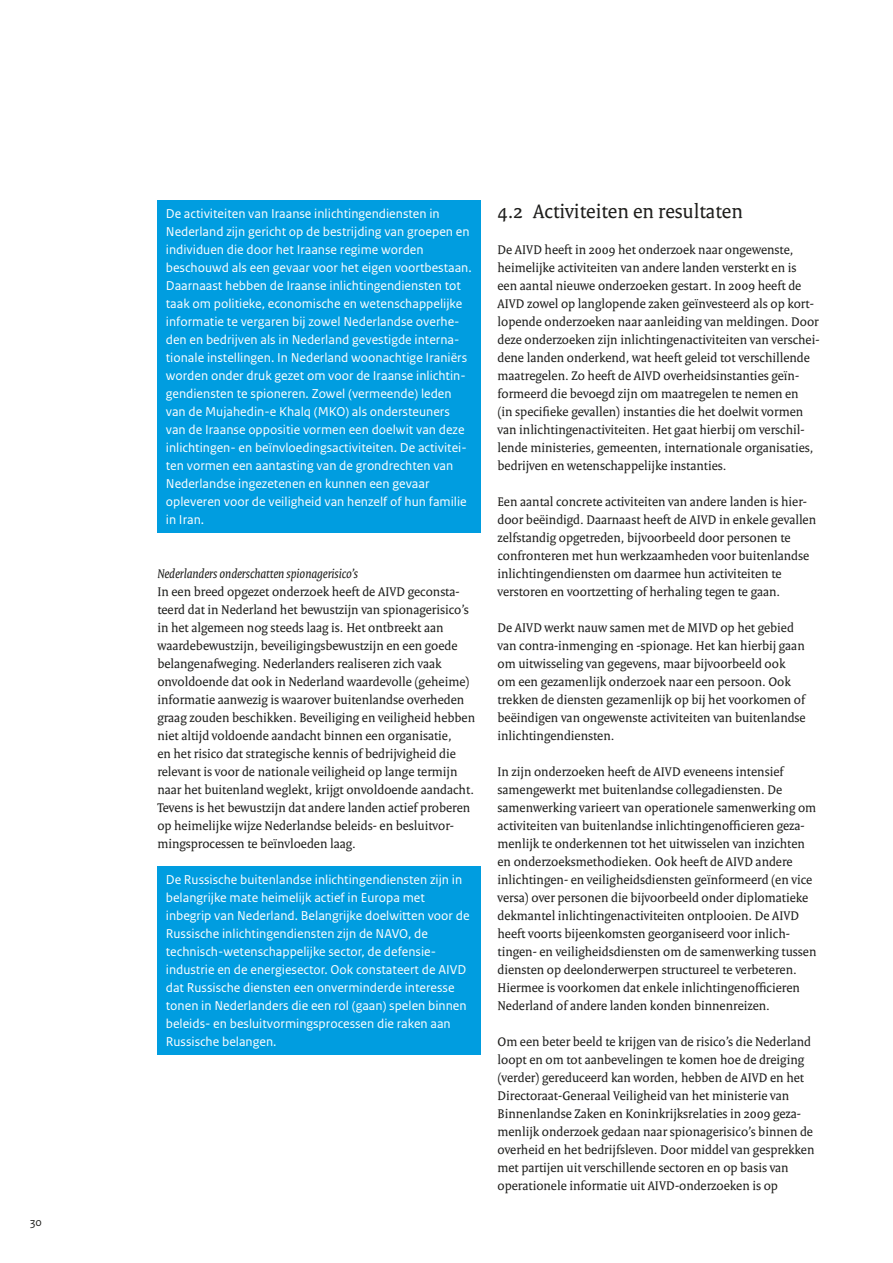
<style>
.page{position:relative;width:893px;height:1263px;background:#fff}
.page>*{position:absolute;margin:0;border:0;box-sizing:border-box;transform-origin:0 0}
.t1{font:21px "Rijksoverheid Serif";color:#1e1e1c}
.t2{font:13.5px/18px "Rijksoverheid Serif";color:#1e1e1c}
.t3{font:13.5px/18px "Rijksoverheid Sans Text";color:#fff}
.t4{font:italic 13.5px "Rijksoverheid Serif";color:#1e1e1c}
.t5{font:12px "Rijksoverheid Sans Text";color:#1e1e1c}
</style>
<div class="page">
<div style="left:157px;top:200px;width:323px;height:332px;background:#009de0"></div>
<div style="left:157px;top:866px;width:323px;height:188px;background:#009de0"></div>
<p class="t5" style="left:30px;top:1215px;width:13px">30</p>
<p class="t3" style="left:166px;top:205px;width:307px">De activiteiten van Iraanse inlichtingendiensten in Nederland zijn gericht op de bestrijding van groepen en individuen die door het Iraanse regime worden beschouwd als een gevaar voor het eigen voortbestaan.<br>Daarnaast hebben de Iraanse inlichtingendiensten tot taak om politieke, economische en wetenschappelijke informatie te vergaren bij zowel Nederlandse overhe&shy;den en bedrijven als in Nederland gevestigde interna&shy;tionale instellingen. In Nederland woonachtige Iraniërs worden onder druk gezet om voor de Iraanse inlichtin&shy;gendiensten te spioneren. Zowel (vermeende) leden van de Mujahedin-e Khalq (MKO) als ondersteuners van de Iraanse oppositie vormen een doelwit van deze inlichtingen- en beïnvloedingsactiviteiten. De activitei&shy;ten vormen een aantasting van de grondrechten van Nederlandse ingezetenen en kunnen een gevaar opleveren voor de veiligheid van henzelf of hun familie in Iran.</p>
<p class="t4" style="left:157px;top:565px;width:202px">Nederlanders onderschatten spionagerisico’s</p>
<p class="t2" style="left:157px;top:582px;width:319px">In een breed opgezet onderzoek heeft de AIVD geconsta&shy;teerd dat in Nederland het bewustzijn van spionagerisico’s in het algemeen nog steeds laag is. Het ontbreekt aan waardebewustzijn, beveiligingsbewustzijn en een goede belangenafweging. Nederlanders realiseren zich vaak onvoldoende dat ook in Nederland waardevolle (geheime) informatie aanwezig is waarover buitenlandse overheden graag zouden beschikken. Beveiliging en veiligheid hebben niet altijd voldoende aandacht binnen een organisatie,<br>en het risico dat strategische kennis of bedrijvigheid die relevant is voor de nationale veiligheid op lange termijn naar het buitenland weglekt, krijgt onvoldoende aandacht.<br>Tevens is het bewustzijn dat andere landen actief proberen op heimelijke wijze Nederlandse beleids- en besluitvor&shy;mingsprocessen te beïnvloeden laag.</p>
<p class="t3" style="left:166px;top:871px;width:305px">De Russische buitenlandse inlichtingendiensten zijn in belangrijke mate heimelijk actief in Europa met inbegrip van Nederland. Belangrijke doelwitten voor de Russische inlichtingendiensten zijn de NAVO, de technisch-wetenschappelijke sector, de defensie&shy;industrie en de energiesector. Ook constateert de AIVD dat Russische diensten een onverminderde interesse tonen in Nederlanders die een rol (gaan) spelen binnen beleids- en besluitvormingsprocessen die raken aan Russische belangen.</p>
<h1 class="t1" style="left:497px;top:199px;width:247px">4.2 Activiteiten en resultaten</h1>
<p class="t2" style="left:497px;top:240px;width:323px">De AIVD heeft in 2009 het onderzoek naar ongewenste, heimelijke activiteiten van andere landen versterkt en is een aantal nieuwe onderzoeken gestart. In 2009 heeft de AIVD zowel op langlopende zaken geïnvesteerd als op kort&shy;lopende onderzoeken naar aanleiding van meldingen. Door deze onderzoeken zijn inlichtingenactiviteiten van verschei&shy;dene landen onderkend, wat heeft geleid tot verschillende maatregelen. Zo heeft de AIVD overheidsinstanties geïn&shy;formeerd die bevoegd zijn om maatregelen te nemen en<br>(in specifieke gevallen) instanties die het doelwit vormen van inlichtingenactiviteiten. Het gaat hierbij om verschil&shy;lende ministeries, gemeenten, internationale organisaties, bedrijven en wetenschappelijke instanties.</p>
<p class="t2" style="left:497px;top:492px;width:320px">Een aantal concrete activiteiten van andere landen is hier&shy;door beëindigd. Daarnaast heeft de AIVD in enkele gevallen zelfstandig opgetreden, bijvoorbeeld door personen te confronteren met hun werkzaamheden voor buitenlandse inlichtingendiensten om daarmee hun activiteiten te verstoren en voortzetting of herhaling tegen te gaan.</p>
<p class="t2" style="left:497px;top:618px;width:310px">De AIVD werkt nauw samen met de MIVD op het gebied van contra-inmenging en -spionage. Het kan hierbij gaan om uitwisseling van gegevens, maar bijvoorbeeld ook om een gezamenlijk onderzoek naar een persoon. Ook trekken de diensten gezamenlijk op bij het voorkomen of beëindigen van ongewenste activiteiten van buitenlandse inlichtingendiensten.</p>
<p class="t2" style="left:497px;top:762px;width:320px">In zijn onderzoeken heeft de AIVD eveneens intensief samengewerkt met buitenlandse collegadiensten. De samenwerking varieert van operationele samenwerking om activiteiten van buitenlandse inlichtingenofficieren geza&shy;menlijk te onderkennen tot het uitwisselen van inzichten en onderzoeksmethodieken. Ook heeft de AIVD andere inlichtingen- en veiligheidsdiensten geïnformeerd (en vice versa) over personen die bijvoorbeeld onder diplomatieke dekmantel inlichtingenactiviteiten ontplooien. De AIVD heeft voorts bijeenkomsten georganiseerd voor inlich&shy;tingen- en veiligheidsdiensten om de samenwerking tussen diensten op deelonderwerpen structureel te verbeteren.<br>Hiermee is voorkomen dat enkele inlichtingenofficieren Nederland of andere landen konden binnenreizen.</p>
<p class="t2" style="left:497px;top:1032px;width:318px">Om een beter beeld te krijgen van de risico’s die Nederland loopt en om tot aanbevelingen te komen hoe de dreiging (verder) gereduceerd kan worden, hebben de AIVD en het Directoraat-Generaal Veiligheid van het ministerie van Binnenlandse Zaken en Koninkrijksrelaties in 2009 geza&shy;menlijk onderzoek gedaan naar spionagerisico’s binnen de overheid en het bedrijfsleven. Door middel van gesprekken met partijen uit verschillende sectoren en op basis van operationele informatie uit AIVD-onderzoeken is op</p>
</div>
